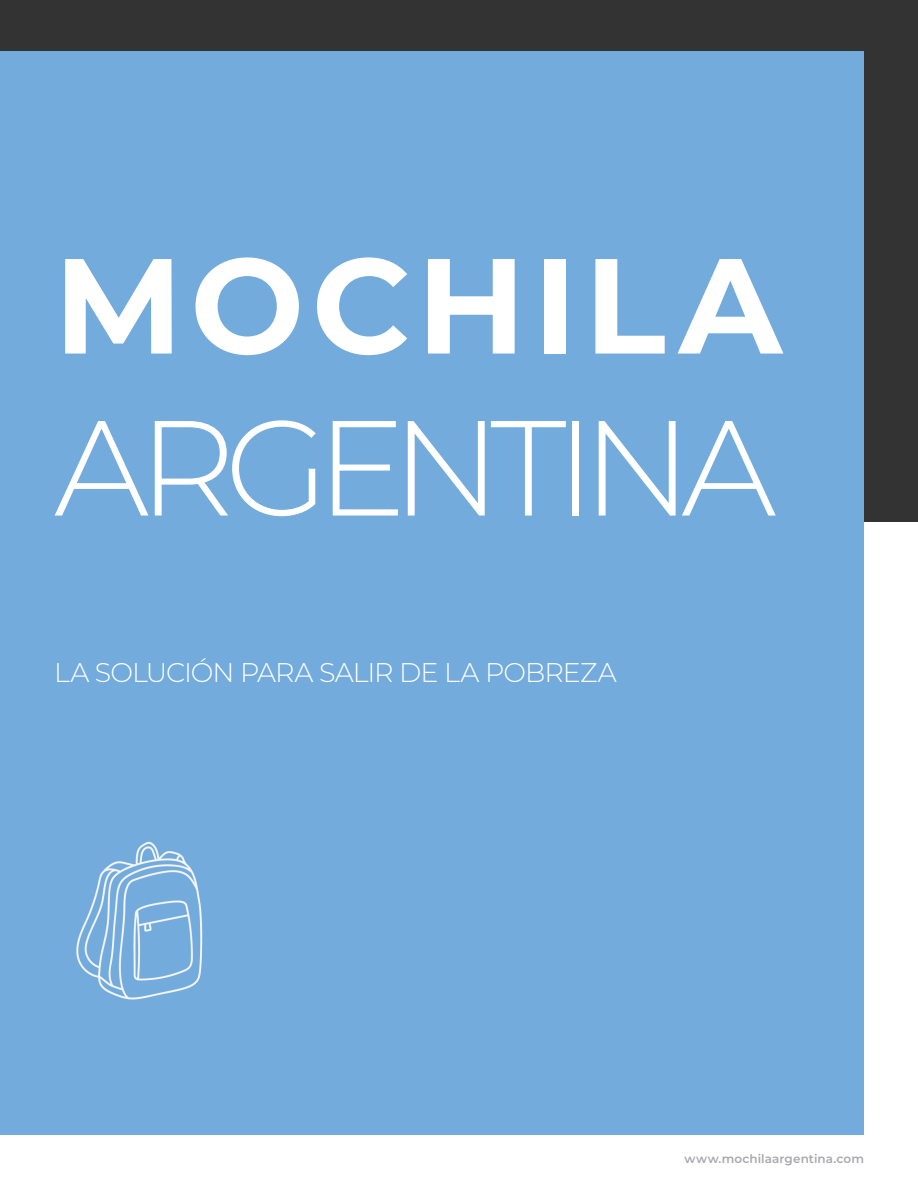
<style>
.page{position:relative;width:918px;height:1188px;background:#fff}
.page>*{position:absolute;margin:0;border:0;box-sizing:border-box;transform-origin:0 0}
.t1{font:300 135px "Montserrat";letter-spacing:-.08em;color:#fff}
.t2{font:700 135px "Montserrat";letter-spacing:.055em;color:#fff}
.t3{font:300 27px "Montserrat";letter-spacing:-.04em;color:#fff}
.t4{font:600 12px "Montserrat";letter-spacing:.005em;color:#a8a9ad}
</style>
<div class="page">
<div style="left:0;top:0;width:918px;height:521px;background:#323332"></div>
<div style="left:0;top:51px;width:864px;height:1083px;background:#72abdc"></div>
<img style="left:69px;top:812px;width:189px;height:217px">
<h1 class="t2" style="left:54px;top:208px;width:730px">MOCHILA</h1>
<h1 class="t1" style="left:54px;top:376px;width:724px">ARGENTINA</h1>
<p class="t3" style="left:54px;top:654px;width:564px">LA SOLUCIÓN PARA SALIR DE LA POBREZA</p>
<p class="t4" style="left:685px;top:1151px;width:181px">www.mochilaargentina.com</p>
</div>
